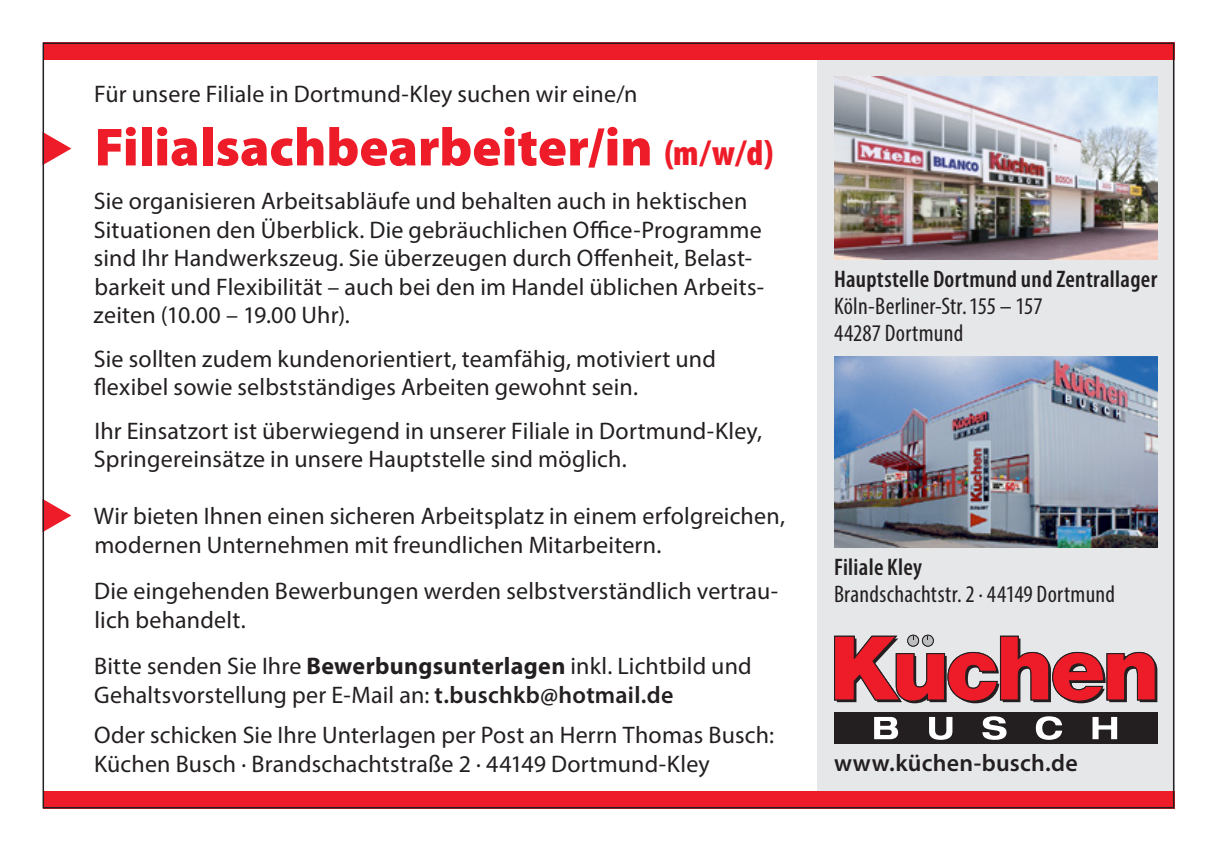
<style>
.page{position:relative;width:1217px;height:851px;background:#fff}
.page>*{position:absolute;margin:0;border:0;box-sizing:border-box;transform-origin:0 0}
.t1{font:900 54px "Myriad Pro";color:#ee1c28}
.Fließtext{font:24px/28.5px "Myriad Pro";letter-spacing:.01em;color:#231f20}
.t2{font:condensed 24px "Myriad Pro";letter-spacing:.01em;color:#231f20}
.t3{font:600 condensed 24px "Myriad Pro";letter-spacing:.015em;color:#231f20}
.t4{font:600 24px "Myriad Pro";letter-spacing:.01em;color:#231f20}
.s1{font-stretch:condensed;font-size:36px}
.s2{font-weight:700}
.s3{font-weight:600}
</style>
<div class="page">
<div style="left:816px;top:43px;width:358px;height:765px;background:#e6e7e9"></div>
<img style="left:834px;top:77px;width:323px;height:182px">
<div style="left:833px;top:712px;width:323px;height:31px;background:#231f20"></div>
<div style="left:907px;top:634px;width:11px;height:12px;border:1px solid #231f20;border-radius:50%"></div>
<div style="left:921px;top:634px;width:12px;height:12px;border:1px solid #231f20;border-radius:50%"></div>
<svg style="left:834px;top:635px;width:323px;height:68px"></svg>
<svg style="left:874px;top:716px;width:23px;height:23px"></svg>
<svg style="left:929px;top:716px;width:23px;height:23px"></svg>
<svg style="left:982px;top:716px;width:24px;height:23px"></svg>
<svg style="left:1035px;top:716px;width:26px;height:23px"></svg>
<svg style="left:1092px;top:716px;width:24px;height:23px"></svg>
<div style="left:43px;top:791px;width:1131px;height:17px;background:#ee1c28"></div>
<svg style="left:46px;top:134px;width:25px;height:29px"></svg>
<svg style="left:46px;top:501px;width:25px;height:29px"></svg>
<img style="left:834px;top:356px;width:323px;height:191px">
<div style="left:43px;top:43px;width:1131px;height:17px;background:#ee1c28"></div>
<p class="Fließtext" style="left:94px;top:80px;width:545px">Für unsere Filiale in Dortmund-Kley suchen wir eine/n</p>
<p class="t1" style="left:95px;top:116px;width:680px">Filialsachbearbeiter/in <span class="s1">(m/w/d)</span></p>
<p class="Fließtext" style="left:94px;top:186px;width:655px">Sie organisieren Arbeitsabläufe und behalten auch in hektischen</p>
<p class="Fließtext" style="left:94px;top:215px;width:672px">Situationen den Überblick. Die gebräuchlichen Office-Programme sind Ihr Handwerkszeug. Sie überzeugen durch Offenheit, Belast&shy;barkeit und Flexibilität – auch bei den im Handel üblichen Arbeits&shy;zeiten (10.00 – 19.00 Uhr).</p>
<p class="Fließtext" style="left:94px;top:344px;width:623px">Sie sollten zudem kundenorientiert, teamfähig, motiviert und</p>
<p class="Fließtext" style="left:94px;top:372px;width:545px">flexibel sowie selbstständiges Arbeiten gewohnt sein.</p>
<p class="Fließtext" style="left:94px;top:416px;width:669px">Ihr Einsatzort ist überwiegend in unserer Filiale in Dortmund-Kley,</p>
<p class="Fließtext" style="left:94px;top:444px;width:534px">Springereinsätze in unsere Hauptstelle sind möglich.</p>
<p class="Fließtext" style="left:94px;top:501px;width:692px">Wir bieten Ihnen einen sicheren Arbeitsplatz in einem erfolgreichen,</p>
<p class="Fließtext" style="left:94px;top:530px;width:568px">modernen Unternehmen mit freundlichen Mitarbeitern.</p>
<p class="Fließtext" style="left:94px;top:576px;width:685px">Die eingehenden Bewerbungen werden selbstverständlich vertrau&shy;lich behandelt.</p>
<p class="Fließtext" style="left:94px;top:651px;width:659px">Bitte senden Sie Ihre <span class="s2">Bewerbungsunterlagen</span> inkl. Lichtbild und<br>Gehaltsvorstellung per E-Mail an: <span class="s3">t.buschkb@hotmail.de</span></p>
<p class="Fließtext" style="left:94px;top:720px;width:681px">Oder schicken Sie Ihre Unterlagen per Post an Herrn Thomas Busch:</p>
<p class="Fließtext" style="left:94px;top:749px;width:617px">Küchen Busch · Brandschachtstraße 2 · 44149 Dortmund-Kley</p>
<p class="t3" style="left:833px;top:266px;width:325px">Hauptstelle Dortmund und Zentrallager</p>
<p class="t2" style="left:833px;top:291px;width:210px">Köln-Berliner-Str. 155 – 157</p>
<p class="t2" style="left:833px;top:318px;width:131px">44287 Dortmund</p>
<p class="t3" style="left:833px;top:554px;width:89px">Filiale Kley</p>
<p class="t2" style="left:833px;top:580px;width:282px">Brandschachtstr. 2 · 44149 Dortmund</p>
<p class="t4" style="left:833px;top:747px;width:245px">www.küchen-busch.de</p>
</div>
